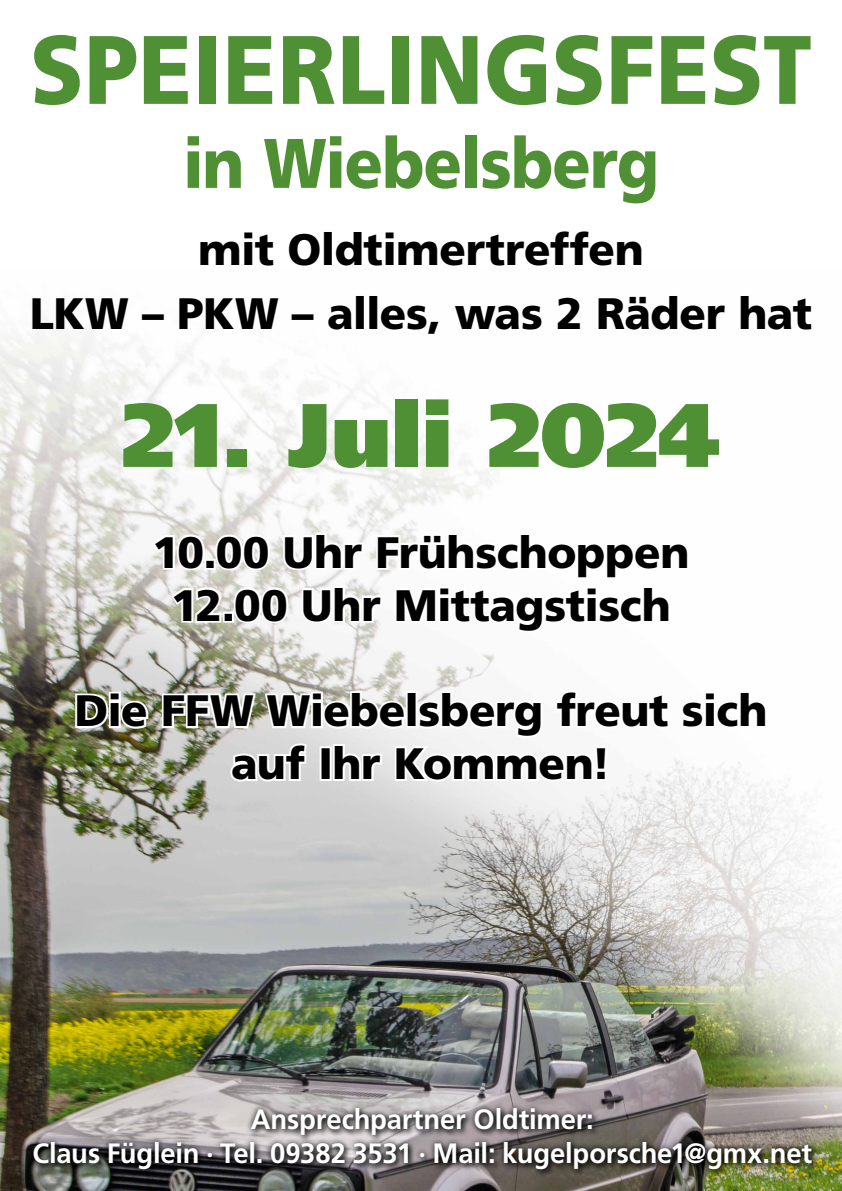
<style>
.page{position:relative;width:842px;height:1191px;background:#fff}
.page>*{position:absolute;margin:0;border:0;box-sizing:border-box;transform-origin:0 0}
.t1{font:900 97px "Frutiger";letter-spacing:.01em;color:#509034;scale:.9 1}
.t2{font:900 90px "Frutiger";letter-spacing:-.005em;color:#509034}
.t3{font:900 70px "Frutiger";letter-spacing:-.015em;color:#509034;scale:.9 1}
.t4{font:900 44px/52.8px "Frutiger";letter-spacing:-.01em;color:#000;text-align:center}
.t5{font:700 28px/33.6px "Frutiger";letter-spacing:-.005em;color:#fff;text-align:center}
</style>
<div class="page">
<img style="left:0;top:327px;width:842px;height:864px">
<svg style="left:150px;top:531px;width:541px;height:103px"></svg>
<img style="left:73px;top:689px;width:77px;height:41px">
<svg style="left:678px;top:689px;width:91px;height:41px"></svg>
<svg style="left:160px;top:688px;width:512px;height:95px"></svg>
<div style="left:31px;top:1105px;width:789px;height:72px;background:#000;opacity:.75"></div>
<svg style="left:28px;top:1102px;width:790px;height:73px;background:#716c69"></svg>
<h1 class="t1" style="left:30px;top:11px;width:870px">SpeierlingSfest</h1>
<h3 class="t3" style="left:183px;top:121px;width:531px">in Wiebelsberg</h3>
<p class="t4" style="left:30px;top:216px;width:784px;line-height:64.2px">mit Oldtimertreffen<br>LKW – PKW – alles, was 2 Räder hat</p>
<h2 class="t2" style="left:122px;top:380px;width:600px">21. Juli 2024</h2>
<p class="t4" style="left:153px;top:525px;width:538px">10.00 Uhr Frühschoppen<br>12.00 Uhr Mittagstisch</p>
<p class="t4" style="left:74px;top:683px;width:695px">Die FFW Wiebelsberg freut sich auf Ihr Kommen!</p>
<p class="t5" style="left:33px;top:1102px;width:781px">Ansprechpartner Oldtimer:<br>Claus Füglein · Tel. 09382 3531 · Mail: kugelporsche1@gmx.net</p>
</div>
